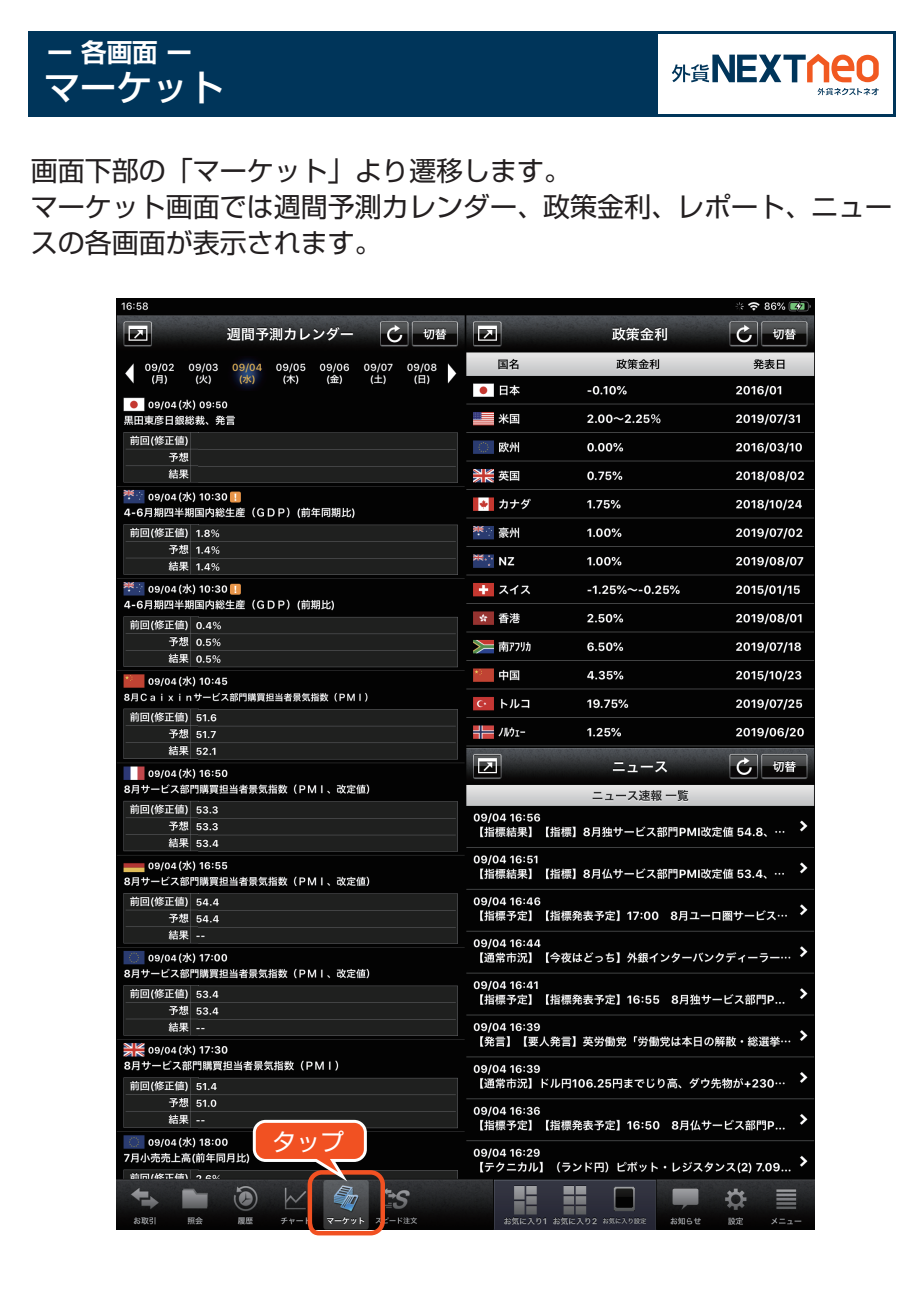
<style>
.page{position:relative;width:919px;height:1289px;background:#fff}
.page>*{position:absolute;margin:0;border:0;box-sizing:border-box;transform-origin:0 0}
.t1{font:500 36px "Shin Go Pro";color:#fff}
.t2{font:27px/36px "Shin Go Pro";color:#231f20}
.t3{font:700 25.5px "Shin Go Pro De";color:#fff}
.t4{font:24px "Shin Go Pro";color:#fff}
</style>
<div class="page">
<img style="left:116px;top:299px;width:698px;height:930px">
<div style="left:28px;top:31px;width:867px;height:85px;background:#00355a"></div>
<div style="left:658px;top:35px;width:234px;height:79px;background:#fff"></div>
<svg style="left:817px;top:88px;width:61px;height:7px"></svg>
<svg style="left:671px;top:54px;width:207px;height:28px"></svg>
<svg style="left:253px;top:1119px;width:134px;height:117px;background:#7a483a"></svg>
<p class="t3" style="left:47px;top:32px;width:146px">ー 各画面 ー</p>
<h1 class="t1" style="left:44px;top:58px;width:182px">マーケット</h1>
<p class="t2" style="left:31px;top:149px;width:863px">画面下部の「マーケット」より遷移します。<br>マーケット画面では週間予測カレンダー、政策金利、レポート、ニュースの各画面が表示されます。</p>
<p class="t4" style="left:272px;top:1121px;width:73px">タップ</p>
</div>
